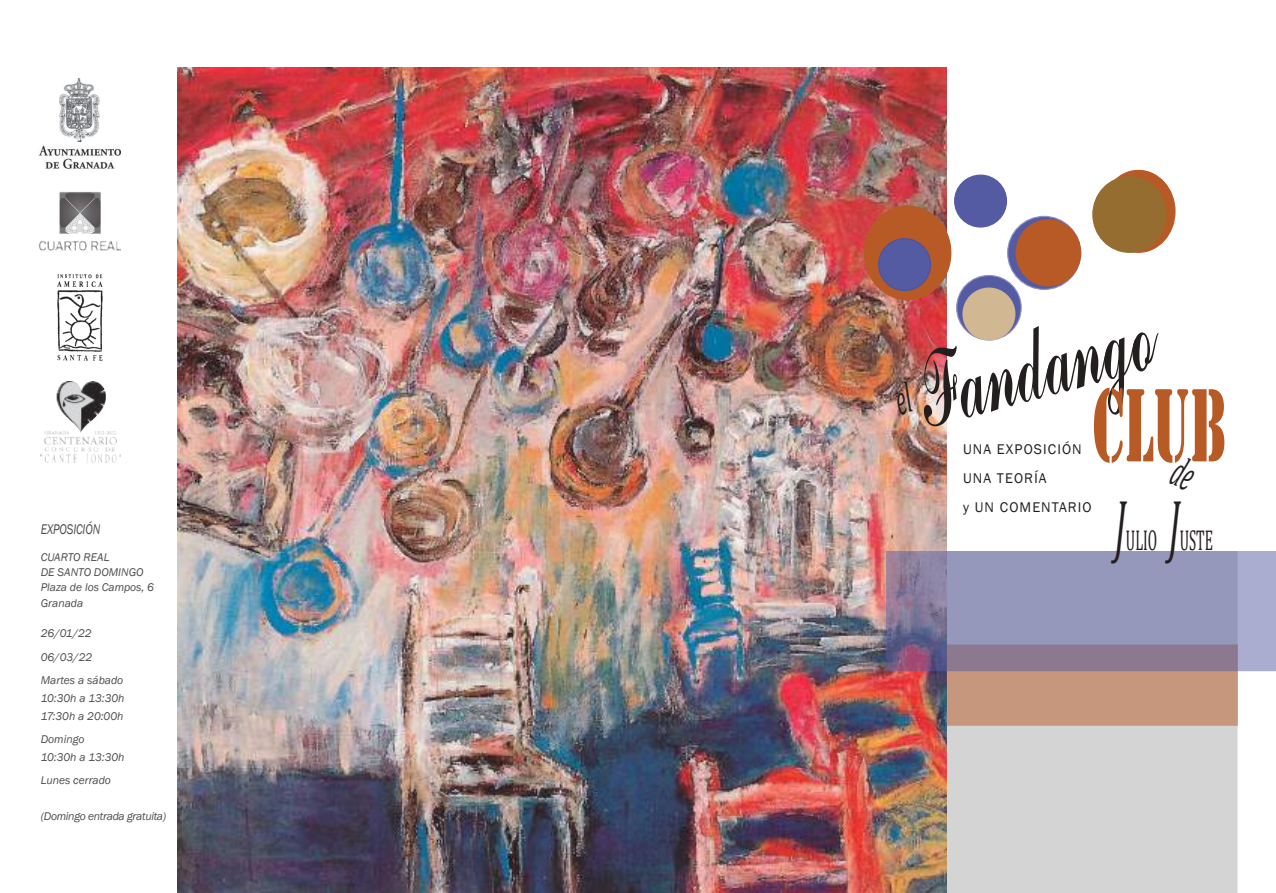
<style>
.page{position:relative;width:1276px;height:893px;background:#fff}
.page>*{position:absolute;margin:0;border:0;box-sizing:border-box;transform-origin:0 0}
.t1{font:119.1px "Commercial Script BT";color:#241f1f;scale:.5 1}
.t2{font:108.3px "Stencil";color:#b75a26;scale:.5 1}
.t3{font:italic 72.15px "Cambria";color:#241f1f;scale:.5 1}
.t4{font:28.8px "Cambria";color:#241f1f;scale:.5 1}
.t5{font:14.4px/28.8px "Franklin Gothic";letter-spacing:.075em;color:#241f1f}
.t6{font:italic 14.4px "Franklin Gothic";letter-spacing:-.01em;color:#4e4b4c;scale:.8 1}
.t7{font:italic 11.55px/15.5px "Franklin Gothic";color:#4e4b4c}
.t8{font:italic 11.55px "Franklin Gothic";letter-spacing:-.025em;color:#4e4b4c}
</style>
<div class="page">
<div style="left:946px;top:726px;width:291px;height:167px;background:#d5d4d5"></div>
<img style="left:177px;top:67px;width:769px;height:826px">
<svg style="left:956px;top:275px;width:65px;height:65px"></svg>
<div style="left:956px;top:275px;width:65px;height:66px;border:1px solid #9290c1;border-radius:50%"></div>
<div style="left:963px;top:288px;width:52px;height:52px;background:#d1b892;border-radius:50%"></div>
<div style="left:962px;top:288px;width:53px;height:53px;border:1px solid #d1b892;border-radius:50%"></div>
<svg style="left:1007px;top:216px;width:73px;height:73px"></svg>
<div style="left:1016px;top:220px;width:64px;height:66px;background:#b75a26;border-radius:50%"></div>
<div style="left:1015px;top:219px;width:66px;height:68px;border:1px solid #b75a26;border-radius:50%"></div>
<div style="left:954px;top:175px;width:52px;height:52px;background:#555ba2;border-radius:50%"></div>
<div style="left:954px;top:175px;width:53px;height:53px;border:1px solid #555ba2;border-radius:50%"></div>
<div style="left:864px;top:206px;width:87px;height:94px;background:#b75a26;border-radius:50%"></div>
<div style="left:878px;top:239px;width:52px;height:51px;background:#555ba2;border-radius:50%"></div>
<div style="left:878px;top:238px;width:53px;height:53px;border:1px solid #4c539d;border-radius:50%"></div>
<div style="left:946px;top:644px;width:292px;height:82px;background:#c6977d"></div>
<svg style="left:886px;top:551px;width:390px;height:120px;background:#928eaf"></svg>
<div style="left:1102px;top:170px;width:73px;height:82px;background:#b75a26;border-radius:50%"></div>
<div style="left:1093px;top:177px;width:73px;height:75px;background:#966d30;border-radius:50%"></div>
<div style="left:1092px;top:176px;width:74px;height:77px;border:1px solid #966d30;border-radius:50%"></div>
<img style="left:57px;top:274px;width:46px;height:87px">
<img style="left:39px;top:145px;width:81px;height:24px">
<img style="left:60px;top:78px;width:39px;height:63px">
<img style="left:39px;top:192px;width:82px;height:59px">
<img style="left:41px;top:381px;width:79px;height:82px">
<svg style="left:895px;top:381px;width:19px;height:34px"></svg>
<p class="t6" style="left:41px;top:520px;width:76px">EXPOSICIÓN</p>
<p class="t7" style="left:41px;top:549px;width:115px">CUARTO REAL<br>DE SANTO DOMINGO<br>Plaza de los Campos, 6<br>Granada</p>
<p class="t7" style="left:41px;top:622px;width:84px;line-height:23.1px">26/01/22<br>06/03/22<br>Martes a sábado</p>
<p class="t7" style="left:41px;top:689px;width:85px;line-height:18px">10:30h a 13:30h<br>17:30h a 20:00h</p>
<p class="t7" style="left:41px;top:730px;width:85px;line-height:18px">Domingo<br>10:30h a 13:30h</p>
<p class="t7" style="left:41px;top:772px;width:72px">Lunes cerrado</p>
<p class="t8" style="left:41px;top:808px;width:127px">(Domingo entrada gratuita)</p>
<h1 class="t1" style="left:895px;top:332px;width:488px;rotate:-15deg">Fandango</h1>
<p class="t5" style="left:963px;top:435px;width:120px">UNA EXPOSICIÓN<br>UNA TEORÍA</p>
<h2 class="t2" style="left:1092px;top:363px;width:268px">CLUB</h2>
<p class="t5" style="left:963px;top:493px;width:130px">y UN COMENTARIO</p>
<h3 class="t3" style="left:1115px;top:475px;width:23px">J</h3>
<h3 class="t4" style="left:1126px;top:524px;width:64px">ULIO</h3>
<h3 class="t3" style="left:1169px;top:475px;width:23px">J</h3>
<h3 class="t4" style="left:1180px;top:524px;width:68px">USTE</h3>
</div>
